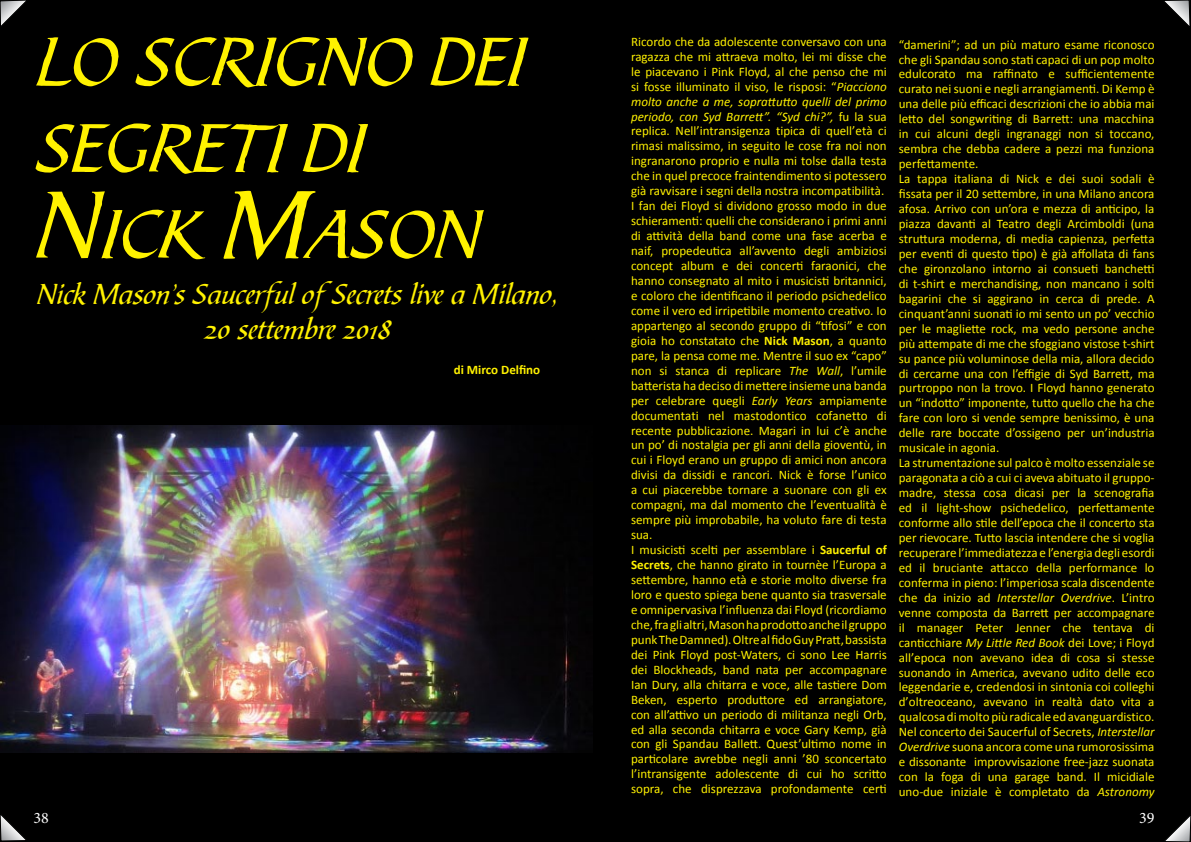
<style>
.page{position:relative;width:1191px;height:842px;background:#000}
.page>*{position:absolute;margin:0;border:0;box-sizing:border-box;transform-origin:0 0}
.t1{font:72px/86.2px "Bible Scr T";color:#fff200}
.t2{font:30px/34.5px "Bible Scr T";color:#fff200;text-align:center}
.t3{font:16px "Minion Pro";color:#fff}
.t4{font:13px/15px "Calibri";color:#fff200}
.t5{font:700 13px "Calibri";color:#fff200}
.s1{font-size:100px}
.s2{font-style:italic}
.s3{font-weight:700}
</style>
<div class="page">
<img style="left:0;top:425px;width:591px;height:327px">
<svg style="left:1165px;top:816px;width:26px;height:26px"></svg>
<svg style="left:1164px;top:0;width:26px;height:26px"></svg>
<svg style="left:0;top:815px;width:26px;height:26px"></svg>
<svg style="left:0;top:0;width:26px;height:26px"></svg>
<h1 class="t1" style="left:36px;top:25px;width:490px">LO SCRIGNO DEI<br>SEGRETI DI<br><span class="s1">N</span>ICK <span class="s1">M</span>ASON</h1>
<h2 class="t2" style="left:37px;top:280px;width:523px">Nick Mason’s Saucerful of Secrets live a Milano,<br>20 settembre 2018</h2>
<p class="t5" style="left:454px;top:361px;width:88px">di Mirco Delfino</p>
<p class="t4" style="left:631px;top:34px;width:257px">Ricordo che da adolescente conversavo con una ragazza che mi attraeva molto, lei mi disse che le piacevano i Pink Floyd, al che penso che mi si fosse illuminato il viso, le risposi: “<span class="s2">Piacciono molto anche a me, soprattutto quelli del primo periodo, con Syd Barrett”. “Syd chi?”,</span> fu la sua replica. Nell’intransigenza tipica di quell’età ci rimasi malissimo, in seguito le cose fra noi non ingranarono proprio e nulla mi tolse dalla testa che in quel precoce fraintendimento si potessero già ravvisare i segni della nostra incompatibilità.<br>I fan dei Floyd si dividono grosso modo in due schieramenti: quelli che considerano i primi anni di attività della band come una fase acerba e naif, propedeutica all’avvento degli ambiziosi concept album e dei concerti faraonici, che hanno consegnato al mito i musicisti britannici, e coloro che identificano il periodo psichedelico come il vero ed irripetibile momento creativo. Io appartengo al secondo gruppo di “tifosi” e con gioia ho constatato che <span class="s3">Nick Mason</span>, a quanto pare, la pensa come me. Mentre il suo ex “capo” non si stanca di replicare <span class="s2">The Wall</span>, l’umile batterista ha deciso di mettere insieme una banda per celebrare quegli <span class="s2">Early Years</span> ampiamente documentati nel mastodontico cofanetto di recente pubblicazione. Magari in lui c’è anche un po’ di nostalgia per gli anni della gioventù, in cui i Floyd erano un gruppo di amici non ancora divisi da dissidi e rancori. Nick è forse l’unico a cui piacerebbe tornare a suonare con gli ex compagni, ma dal momento che l’eventualità è sempre più improbabile, ha voluto fare di testa sua.<br>I musicisti scelti per assemblare i <span class="s3">Saucerful of Secrets</span>, che hanno girato in tournèe l’Europa a settembre, hanno età e storie molto diverse fra loro e questo spiega bene quanto sia trasversale e omnipervasiva l’influenza dai Floyd (ricordiamo che, fra gli altri, Mason ha prodotto anche il gruppo punk The Damned). Oltre al fido Guy Pratt, bassista dei Pink Floyd post-Waters, ci sono Lee Harris dei Blockheads, band nata per accompagnare Ian Dury, alla chitarra e voce, alle tastiere Dom Beken, esperto produttore ed arrangiatore, con all’attivo un periodo di militanza negli Orb, ed alla seconda chitarra e voce Gary Kemp, già con gli Spandau Ballett. Quest’ultimo nome in particolare avrebbe negli anni ’80 sconcertato l’intransigente adolescente di cui ho scritto sopra, che disprezzava profondamente certi</p>
<p class="t4" style="left:898px;top:37px;width:257px">“damerini”; ad un più maturo esame riconosco che gli Spandau sono stati capaci di un pop molto edulcorato ma raffinato e sufficientemente curato nei suoni e negli arrangiamenti. Di Kemp è una delle più efficaci descrizioni che io abbia mai letto del songwriting di Barrett: una macchina in cui alcuni degli ingranaggi non si toccano, sembra che debba cadere a pezzi ma funziona perfettamente.<br>La tappa italiana di Nick e dei suoi sodali è fissata per il 20 settembre, in una Milano ancora afosa. Arrivo con un’ora e mezza di anticipo, la piazza davanti al Teatro degli Arcimboldi (una struttura moderna, di media capienza, perfetta per eventi di questo tipo) è già affollata di fans che gironzolano intorno ai consueti banchetti di t-shirt e merchandising, non mancano i solti bagarini che si aggirano in cerca di prede. A cinquant’anni suonati io mi sento un po’ vecchio per le magliette rock, ma vedo persone anche più attempate di me che sfoggiano vistose t-shirt su pance più voluminose della mia, allora decido di cercarne una con l’effigie di Syd Barrett, ma purtroppo non la trovo. I Floyd hanno generato un “indotto” imponente, tutto quello che ha che fare con loro si vende sempre benissimo, è una delle rare boccate d’ossigeno per un’industria musicale in agonia.<br>La strumentazione sul palco è molto essenziale se paragonata a ciò a cui ci aveva abituato il gruppo&shy;madre, stessa cosa dicasi per la scenografia ed il light-show psichedelico, perfettamente conforme allo stile dell’epoca che il concerto sta per rievocare. Tutto lascia intendere che si voglia recuperare l’immediatezza e l’energia degli esordi ed il bruciante attacco della performance lo conferma in pieno: l’imperiosa scala discendente che da inizio ad <span class="s2">Interstellar Overdrive</span>. L’intro venne composta da Barrett per accompagnare il manager Peter Jenner che tentava di canticchiare <span class="s2">My Little Red Book</span> dei Love; i Floyd all’epoca non avevano idea di cosa si stesse suonando in America, avevano udito delle eco leggendarie e, credendosi in sintonia coi colleghi d’oltreoceano, avevano in realtà dato vita a qualcosa di molto più radicale ed avanguardistico.<br>Nel concerto dei Saucerful of Secrets, <span class="s2">Interstellar Overdrive</span> suona ancora come una rumorosissima e dissonante improvvisazione free-jazz suonata con la foga di una garage band. Il micidiale uno-due iniziale è completato da <span class="s2">Astronomy</span></p>
<p class="t3" style="left:34px;top:807px;width:17px">38</p>
<p class="t3" style="left:1139px;top:807px;width:17px">39</p>
</div>
